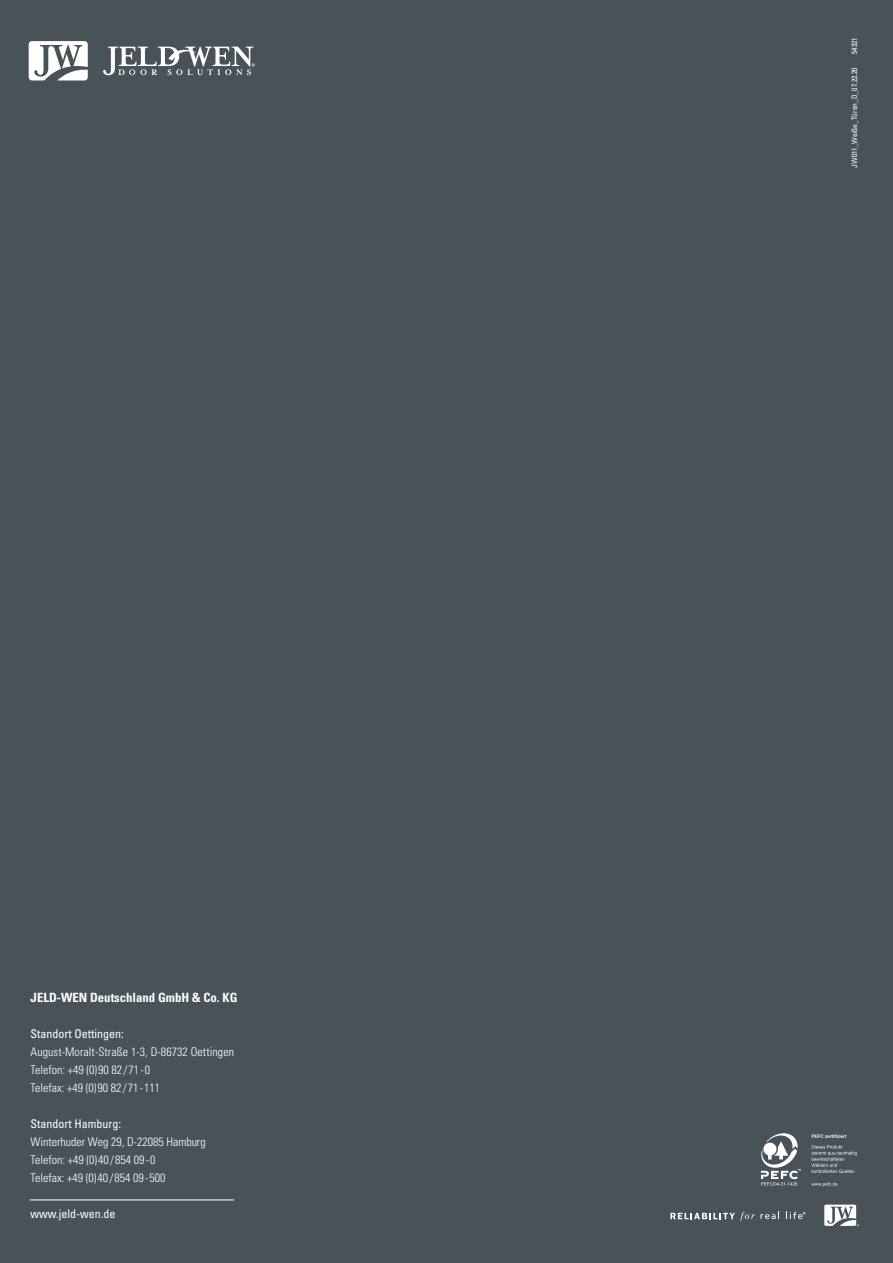
<style>
.page{position:relative;width:893px;height:1263px;background:#485358}
.page>*{position:absolute;margin:0;border:0;box-sizing:border-box;transform-origin:0 0}
.t1{font:700 condensed 12.75px "Univers LT Std";color:#fff}
.t2{font:300 condensed 12px/18px "Univers LT Std";color:#fff}
.t3{font:condensed 12px "Univers LT Std";color:#fff}
.t4{font:condensed 7.5px "Univers LT Std";color:#fff}
</style>
<div class="page">
<svg style="left:670px;top:1212px;width:109px;height:9px"></svg>
<svg style="left:786px;top:1212px;width:20px;height:7px"></svg>
<svg style="left:824px;top:1204px;width:35px;height:22px"></svg>
<svg style="left:103px;top:46px;width:152px;height:29px"></svg>
<svg style="left:29px;top:41px;width:59px;height:39px"></svg>
<svg style="left:812px;top:1134px;width:34px;height:4px"></svg>
<svg style="left:811px;top:1182px;width:26px;height:4px"></svg>
<svg style="left:811px;top:1145px;width:46px;height:28px"></svg>
<svg style="left:761px;top:1133px;width:40px;height:52px"></svg>
<hr style="left:30px;top:1199px;width:204px;height:1px;background:#fff">
<p class="t1" style="left:31px;top:990px;width:208px">JELD-WEN Deutschland GmbH &amp; Co. KG</p>
<p class="t3" style="left:31px;top:1026px;width:95px">Standort Oettingen:</p>
<p class="t2" style="left:31px;top:1043px;width:205px">August-Moralt-Straße 1-3, D-86732 Oettingen<br>Telefon: +49 (0)90 82/71-0<br>Telefax: +49 (0)90 82/71-111</p>
<p class="t3" style="left:31px;top:1116px;width:92px">Standort Hamburg:</p>
<p class="t2" style="left:31px;top:1133px;width:177px">Winterhuder Weg 29, D-22085 Hamburg<br>Telefon: +49 (0)40/854 09-0<br>Telefax: +49 (0)40/854 09-500</p>
<p class="t3" style="left:31px;top:1206px;width:86px">www.jeld-wen.de</p>
<p class="t4" style="left:850px;top:54px;width:18px;rotate:-90deg">54321</p>
<p class="t4" style="left:850px;top:168px;width:102px;rotate:-90deg">JW011_Weiße_Türen_D_07.22.20</p>
</div>
